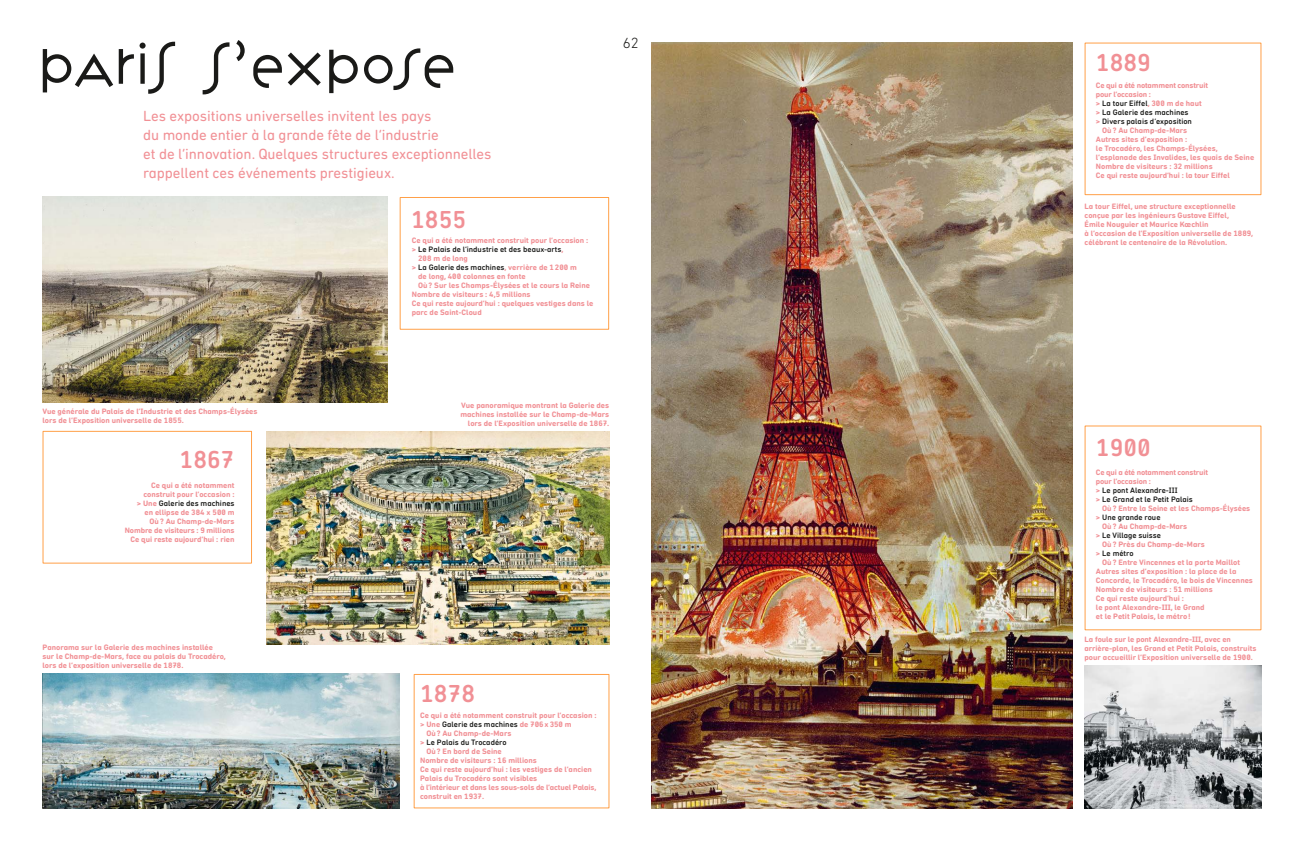
<style>
.page{position:relative;width:1304px;height:851px;background:#fff}
.page>*{position:absolute;margin:0;border:0;box-sizing:border-box;transform-origin:0 0}
.t1{font:300 52px "Variex";color:#1a1a18}
.t2{font:500 25px "DIN Next Rounded LT Pro";color:#f19095}
.t3{font:15px/19px "DIN Next Rounded LT Pro";letter-spacing:-.005em;color:#f19095}
.t4{font:300 15px "DIN Next Rounded LT Pro";color:#1a1a18}
.t5{font:700 8px/9px "DIN Next Rounded LT Pro";color:#f19095}
.t6{font:500 8px "DIN Next Rounded LT Pro";color:#1a1a18}
.t7{font:700 8px/9px "DIN Next Rounded LT Pro";letter-spacing:-.02em;color:#f19095}
.s1{font-weight:700;color:#f19095}
.s2{font-weight:500;color:#1a1a18}
</style>
<div class="page">
<div style="left:414px;top:673px;width:195px;height:135px;border:1px solid #ffa048"></div>
<img style="left:267px;top:431px;width:342px;height:213px">
<img style="left:43px;top:197px;width:344px;height:205px">
<img style="left:652px;top:43px;width:420px;height:765px">
<img style="left:43px;top:673px;width:356px;height:135px">
<div style="left:400px;top:197px;width:209px;height:133px;border:1px solid #ffa048"></div>
<img style="left:1085px;top:665px;width:176px;height:143px">
<div style="left:43px;top:431px;width:209px;height:132px;border:1px solid #ffa048"></div>
<h1 class="t1" style="left:38px;top:29px;width:420px">PARIS S’EXPOSE</h1>
<h3 class="t3" style="left:143px;top:106px;width:350px">Les expositions universelles invitent les pays<br>du monde entier à la grande fête de l’industrie<br>et de l’innovation. Quelques structures exceptionnelles rappellent ces événements prestigieux.</h3>
<h2 class="t2" style="left:411px;top:205px;width:56px">1855</h2>
<p class="t5" style="left:412px;top:236px;width:178px">Ce qui a été notamment construit pour l’occasion :</p>
<p class="t6" style="left:412px;top:245px;width:153px"><span class="s1">&gt;</span> Le Palais de l’industrie et des beaux-arts<span class="s1">,</span></p>
<p class="t5" style="left:418px;top:254px;width:51px">208 m de long</p>
<p class="t6" style="left:412px;top:263px;width:167px"><span class="s1">&gt;</span> La Galerie des machines<span class="s1">, verrière de 1200 m</span></p>
<p class="t5" style="left:418px;top:272px;width:109px">de long, 400 colonnes en fonte</p>
<p class="t5" style="left:418px;top:281px;width:173px">Où? Sur les Champs-Élysées et le cours la Reine</p>
<p class="t5" style="left:412px;top:290px;width:120px">Nombre de visiteurs : 4,5 millions</p>
<p class="t5" style="left:412px;top:299px;width:183px">Ce qui reste aujourd’hui : quelques vestiges dans le</p>
<p class="t5" style="left:412px;top:308px;width:71px">parc de Saint-Cloud</p>
<h3 class="t4" style="left:623px;top:34px;width:17px">62</h3>
<p class="t5" style="left:43px;top:407px;width:217px">Vue générale du Palais de l’Industrie et des Champs-Élysées lors de l’Exposition universelle de 1855.</p>
<p class="t5" style="left:460px;top:400px;width:150px;text-align:right">Vue panoramique montrant la Galerie des machines installée sur le Champ-de-Mars lors de l’Exposition universelle de 1867.</p>
<h2 class="t2" style="left:180px;top:445px;width:56px">1867</h2>
<p class="t5" style="left:125px;top:480px;width:111px;text-align:right">Ce qui a été notamment construit pour l’occasion :<br>&gt; Une <span class="s2">Galerie des machines<br></span>en ellipse de 384 x 500 m<br>Où? Au Champ-de-Mars<br>Nombre de visiteurs : 9 millions<br>Ce qui reste aujourd’hui : rien</p>
<p class="t5" style="left:43px;top:642px;width:185px">Panorama sur la Galerie des machines installée sur le Champ-de-Mars, face au palais du Trocadéro, lors de l’exposition universelle de 1878.</p>
<h2 class="t2" style="left:420px;top:678px;width:56px">1878</h2>
<p class="t5" style="left:420px;top:710px;width:178px">Ce qui a été notamment construit pour l’occasion :</p>
<p class="t6" style="left:420px;top:719px;width:153px"><span class="s1">&gt; Une</span> Galerie des machines <span class="s1">de 706x350 m</span></p>
<p class="t5" style="left:426px;top:728px;width:86px">Où? Au Champ-de-Mars</p>
<p class="t6" style="left:420px;top:737px;width:88px"><span class="s1">&gt;</span> Le Palais du Trocadéro</p>
<p class="t5" style="left:426px;top:746px;width:77px">Où? En bord de Seine</p>
<p class="t5" style="left:420px;top:755px;width:118px">Nombre de visiteurs : 16 millions</p>
<p class="t5" style="left:420px;top:764px;width:173px">Ce qui reste aujourd’hui : les vestiges de l’ancien</p>
<p class="t5" style="left:420px;top:773px;width:119px">Palais du Trocadéro sont visibles</p>
<p class="t5" style="left:420px;top:782px;width:178px">à l’intérieur et dans les sous-sols de l’actuel Palais,</p>
<p class="t5" style="left:420px;top:791px;width:66px">construit en 1937.</p>
<h2 class="t2" style="left:1096px;top:47px;width:56px">1889</h2>
<p class="t7" style="left:1096px;top:81px;width:114px">Ce qui a été notamment construit</p>
<p class="t7" style="left:1096px;top:90px;width:57px">pour l’occasion :</p>
<p class="t5" style="left:1096px;top:99px;width:107px">&gt; <span class="s2">La tour Eiffel</span>, 300 m de haut</p>
<p class="t6" style="left:1096px;top:107px;width:94px"><span class="s1">&gt;</span> La Galerie des machines</p>
<p class="t6" style="left:1096px;top:116px;width:98px"><span class="s1">&gt;</span> Divers palais d’exposition</p>
<p class="t5" style="left:1102px;top:126px;width:86px">Où? Au Champ-de-Mars</p>
<p class="t5" style="left:1096px;top:135px;width:93px">Autres sites d’exposition :</p>
<p class="t5" style="left:1096px;top:144px;width:123px">le Trocadéro, les Champs-Élysées,</p>
<p class="t5" style="left:1096px;top:153px;width:160px">l’esplanade des Invalides, les quais de Seine</p>
<p class="t5" style="left:1096px;top:162px;width:118px">Nombre de visiteurs : 32 millions</p>
<p class="t5" style="left:1096px;top:171px;width:135px">Ce qui reste aujourd’hui : la tour Eiffel</p>
<p class="t5" style="left:1085px;top:201px;width:170px">La tour Eiffel, une structure exceptionnelle conçue par les ingénieurs Gustave Eiffel,<br>Émile Nouguier et Maurice Kœchlin<br>à l’occasion de l’Exposition universelle de 1889, célébrant le centenaire de la Révolution.</p>
<h2 class="t2" style="left:1096px;top:433px;width:56px">1900</h2>
<p class="t7" style="left:1096px;top:468px;width:114px">Ce qui a été notamment construit pour l’occasion :<br>&gt; <span class="s2">Le pont Alexandre-III<br></span>&gt; <span class="s2">Le Grand et le Petit Palais</span></p>
<p class="t5" style="left:1102px;top:504px;width:149px">Où? Entre la Seine et les Champs-Élysées</p>
<p class="t6" style="left:1096px;top:512px;width:66px"><span class="s1">&gt;</span> Une grande roue</p>
<p class="t5" style="left:1102px;top:522px;width:86px">Où? Au Champ-de-Mars</p>
<p class="t6" style="left:1096px;top:530px;width:67px"><span class="s1">&gt;</span> Le Village suisse</p>
<p class="t5" style="left:1102px;top:540px;width:104px">Où? Près du Champ-de-Mars</p>
<p class="t6" style="left:1096px;top:548px;width:39px"><span class="s1">&gt;</span> Le métro</p>
<p class="t5" style="left:1102px;top:558px;width:139px">Où? Entre Vincennes et la porte Maillot</p>
<p class="t5" style="left:1096px;top:567px;width:142px">Autres sites d’exposition : la place de la</p>
<p class="t5" style="left:1096px;top:576px;width:159px">Concorde, le Trocadéro, le bois de Vincennes</p>
<p class="t5" style="left:1096px;top:585px;width:118px">Nombre de visiteurs : 51 millions</p>
<p class="t5" style="left:1096px;top:594px;width:89px">Ce qui reste aujourd’hui :</p>
<p class="t5" style="left:1096px;top:603px;width:110px">le pont Alexandre-III, le Grand</p>
<p class="t5" style="left:1096px;top:612px;width:96px">et le Petit Palais, le métro!</p>
<p class="t5" style="left:1085px;top:634px;width:173px">La foule sur le pont Alexandre-III, avec en arrière-plan, les Grand et Petit Palais, construits pour accueillir l’Exposition universelle de 1900.</p>
</div>
